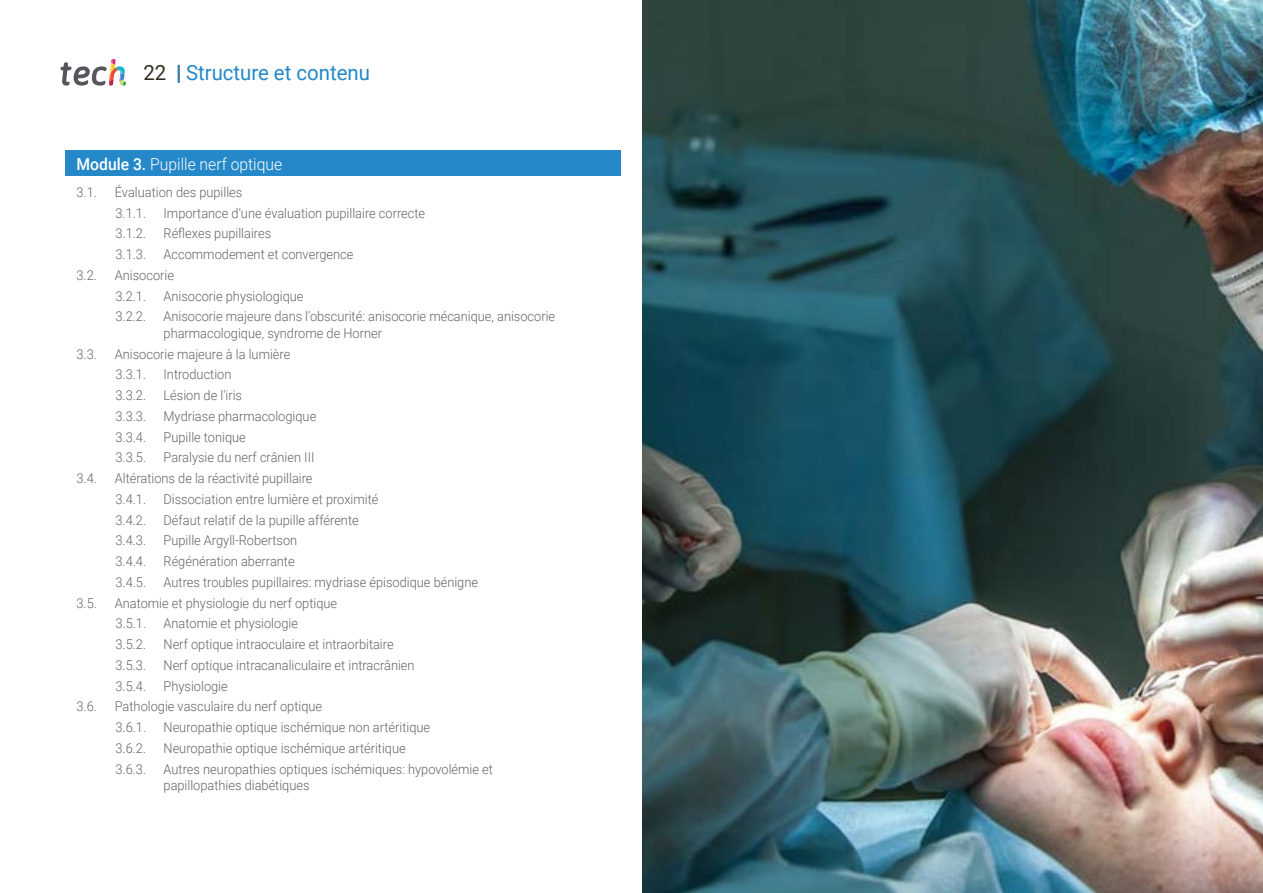
<style>
.page{position:relative;width:1263px;height:893px;background:#fff}
.page>*{position:absolute;margin:0;border:0;box-sizing:border-box;transform-origin:0 0}
.t1{font:21px "Roboto";color:#2488c9}
.t2{font:21px "Roboto";color:#312e20}
.t3{font:300 16.5px "Roboto";color:#fff;scale:.95 1}
.t4{font:300 13.5px/20.7px "Roboto";color:#61646a;scale:.95 1}
.s1{color:#312e20}
.s2{font-weight:500}
</style>
<div class="page">
<div style="left:65px;top:151px;width:556px;height:25px;background:#2488c9"></div>
<img style="left:642px;top:0;width:621px;height:893px">
<svg style="left:61px;top:59px;width:65px;height:27px"></svg>
<h1 class="t1" style="left:144px;top:57px;width:228px"><span class="s1">22</span> Structure et contenu</h1>
<h1 class="t2" style="left:176px;top:57px;width:6px">|</h1>
<p class="t3" style="left:77px;top:152px;width:218px"><span class="s2">Module 3.</span> Pupille nerf optique</p>
<p class="t4" style="left:77px;top:181px;width:23px">3.1.</p>
<p class="t4" style="left:115px;top:181px;width:136px">Évaluation des pupilles<br>3.1.1.</p>
<p class="t4" style="left:164px;top:202px;width:277px">Importance d'une évaluation pupillaire correcte</p>
<p class="t4" style="left:116px;top:223px;width:34px">3.1.2.</p>
<p class="t4" style="left:164px;top:223px;width:115px">Réflexes pupillaires</p>
<p class="t4" style="left:116px;top:243px;width:34px">3.1.3.</p>
<p class="t4" style="left:164px;top:243px;width:201px">Accommodement et convergence</p>
<p class="t4" style="left:77px;top:264px;width:23px">3.2.</p>
<p class="t4" style="left:115px;top:264px;width:64px">Anisocorie<br>3.2.1.</p>
<p class="t4" style="left:164px;top:285px;width:149px">Anisocorie physiologique</p>
<p class="t4" style="left:116px;top:306px;width:34px">3.2.2.</p>
<p class="t4" style="left:164px;top:308px;width:414px;line-height:16.5px">Anisocorie majeure dans l'obscurité: anisocorie mécanique, anisocorie pharmacologique, syndrome de Horner</p>
<p class="t4" style="left:77px;top:343px;width:23px">3.3.</p>
<p class="t4" style="left:115px;top:343px;width:186px">Anisocorie majeure à la lumière<br>3.3.1.</p>
<p class="t4" style="left:164px;top:364px;width:73px">Introduction</p>
<p class="t4" style="left:116px;top:384px;width:34px">3.3.2.</p>
<p class="t4" style="left:164px;top:384px;width:84px">Lésion de l'iris</p>
<p class="t4" style="left:116px;top:405px;width:34px">3.3.3.</p>
<p class="t4" style="left:164px;top:405px;width:162px">Mydriase pharmacologique</p>
<p class="t4" style="left:116px;top:426px;width:34px">3.3.4.</p>
<p class="t4" style="left:164px;top:426px;width:88px">Pupille tonique</p>
<p class="t4" style="left:116px;top:447px;width:34px">3.3.5.</p>
<p class="t4" style="left:164px;top:447px;width:160px">Paralysie du nerf crânien III</p>
<p class="t4" style="left:77px;top:467px;width:23px">3.4.</p>
<p class="t4" style="left:115px;top:467px;width:210px">Altérations de la réactivité pupillaire<br>3.4.1.</p>
<p class="t4" style="left:164px;top:488px;width:228px">Dissociation entre lumière et proximité</p>
<p class="t4" style="left:116px;top:509px;width:34px">3.4.2.</p>
<p class="t4" style="left:164px;top:509px;width:207px">Défaut relatif de la pupille afférente</p>
<p class="t4" style="left:116px;top:530px;width:34px">3.4.3.</p>
<p class="t4" style="left:164px;top:530px;width:142px">Pupille Argyll-Robertson</p>
<p class="t4" style="left:116px;top:550px;width:34px">3.4.4.</p>
<p class="t4" style="left:164px;top:550px;width:140px">Régénération aberrante</p>
<p class="t4" style="left:116px;top:571px;width:34px">3.4.5.</p>
<p class="t4" style="left:164px;top:571px;width:333px">Autres troubles pupillaires: mydriase épisodique bénigne</p>
<p class="t4" style="left:77px;top:592px;width:23px">3.5.</p>
<p class="t4" style="left:115px;top:592px;width:236px">Anatomie et physiologie du nerf optique<br>3.5.1.</p>
<p class="t4" style="left:164px;top:613px;width:143px">Anatomie et physiologie</p>
<p class="t4" style="left:116px;top:633px;width:34px">3.5.2.</p>
<p class="t4" style="left:164px;top:633px;width:244px">Nerf optique intraoculaire et intraorbitaire</p>
<p class="t4" style="left:116px;top:654px;width:34px">3.5.3.</p>
<p class="t4" style="left:164px;top:654px;width:266px">Nerf optique intracanaliculaire et intracrânien</p>
<p class="t4" style="left:116px;top:675px;width:34px">3.5.4.</p>
<p class="t4" style="left:164px;top:675px;width:69px">Physiologie</p>
<p class="t4" style="left:77px;top:696px;width:23px">3.6.</p>
<p class="t4" style="left:115px;top:696px;width:220px">Pathologie vasculaire du nerf optique<br>3.6.1.</p>
<p class="t4" style="left:164px;top:716px;width:282px">Neuropathie optique ischémique non artéritique</p>
<p class="t4" style="left:116px;top:737px;width:34px">3.6.2.</p>
<p class="t4" style="left:164px;top:737px;width:256px">Neuropathie optique ischémique artéritique</p>
<p class="t4" style="left:116px;top:758px;width:34px">3.6.3.</p>
<p class="t4" style="left:164px;top:760px;width:348px;line-height:16.5px">Autres neuropathies optiques ischémiques: hypovolémie et papillopathies diabétiques</p>
</div>
